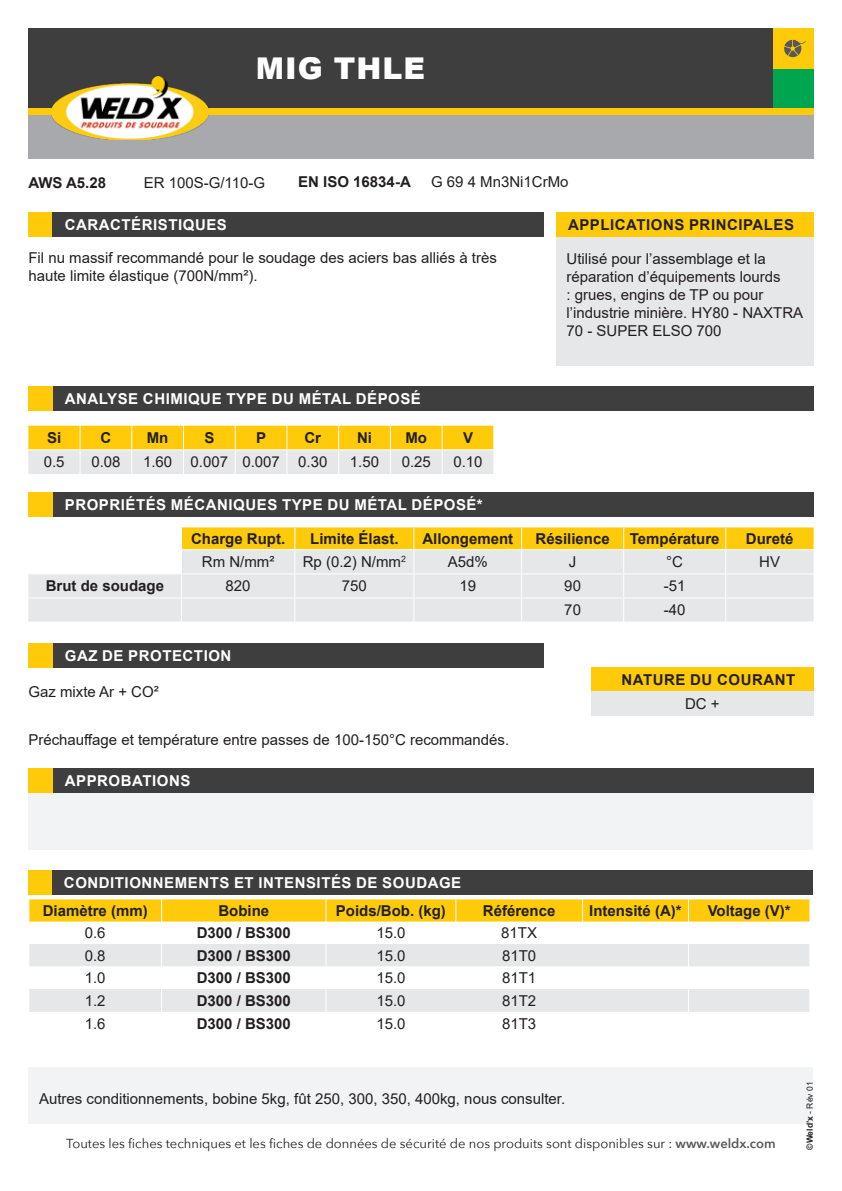
<style>
.page{position:relative;width:842px;height:1191px;background:#fff}
.page>*{position:absolute;margin:0;border:0;box-sizing:border-box;transform-origin:0 0}
.t1{font:900 30px "Arial";letter-spacing:.035em;color:#fff}
.t2{font:15px/18px "Arial";color:#231f20}
.t3{font:700 15px "Arial";color:#231f20}
.t4{font:700 15px "Arial";letter-spacing:.035em;color:#fff}
.t5{font:700 15px "Arial";letter-spacing:.035em;color:#231f20}
.t6{font:13px "Avenir Next";color:#231f20}
.t7{font:700 8.6px "Arial";color:#231f20}
.s1{font-weight:400}
.s2{font-weight:600;color:#57585a}
</style>
<div class="page">
<div style="left:28px;top:115px;width:785px;height:44px;background:#a8a9ad"></div>
<div style="left:28px;top:28px;width:786px;height:81px;background:#3e3e3f"></div>
<div style="left:773px;top:69px;width:41px;height:40px;background:#00a54f"></div>
<div style="left:28px;top:213px;width:24px;height:24px;background:#feca0a"></div>
<div style="left:28px;top:109px;width:786px;height:6px;background:#feca0a"></div>
<div style="left:773px;top:28px;width:41px;height:41px;background:#feca0a"></div>
<svg style="left:784px;top:40px;width:22px;height:18px"></svg>
<div style="left:52px;top:213px;width:492px;height:24px;background:#3e3e3f"></div>
<div style="left:52px;top:386px;width:762px;height:25px;background:#3e3e3f"></div>
<svg style="left:28px;top:426px;width:466px;height:48px;background:#f2da7f"></svg>
<div style="left:28px;top:386px;width:24px;height:25px;background:#feca0a"></div>
<div style="left:556px;top:237px;width:257px;height:129px;background:#e6e7e9"></div>
<div style="left:556px;top:213px;width:257px;height:24px;background:#feca0a"></div>
<div style="left:52px;top:493px;width:762px;height:24px;background:#3e3e3f"></div>
<div style="left:28px;top:493px;width:24px;height:24px;background:#feca0a"></div>
<svg style="left:28px;top:527px;width:786px;height:94px;background:#ede4c2"></svg>
<div style="left:52px;top:643px;width:492px;height:25px;background:#3e3e3f"></div>
<div style="left:28px;top:643px;width:24px;height:25px;background:#feca0a"></div>
<div style="left:591px;top:667px;width:223px;height:25px;background:#feca0a"></div>
<div style="left:591px;top:692px;width:223px;height:24px;background:#e6e7e9"></div>
<div style="left:52px;top:769px;width:762px;height:24px;background:#3e3e3f"></div>
<div style="left:28px;top:769px;width:24px;height:24px;background:#feca0a"></div>
<div style="left:52px;top:870px;width:761px;height:24px;background:#3e3e3f"></div>
<div style="left:28px;top:870px;width:24px;height:24px;background:#feca0a"></div>
<svg style="left:28px;top:899px;width:782px;height:113px"></svg>
<div style="left:28px;top:793px;width:785px;height:56px;background:#f2f3f4"></div>
<img style="left:51px;top:76px;width:157px;height:64px">
<div style="left:28px;top:1067px;width:784px;height:57px;background:#f2f3f4"></div>
<h1 class="t1" style="left:256px;top:51px;width:171px">MIG THLE</h1>
<p class="t3" style="left:28px;top:177px;width:79px">AWS A5.28</p>
<p class="t2" style="left:144px;top:175px;width:123px">ER 100S-G/110-G</p>
<p class="t3" style="left:298px;top:176px;width:114px">EN ISO 16834-A</p>
<p class="t2" style="left:431px;top:174px;width:139px">G 69 4 Mn3Ni1CrMo</p>
<p class="t4" style="left:65px;top:219px;width:164px">CARACTÉRISTIQUES</p>
<p class="t2" style="left:28px;top:250px;width:470px">Fil nu massif recommandé pour le soudage des aciers bas alliés à très haute limite élastique (700N/mm²).</p>
<p class="t4" style="left:65px;top:393px;width:358px">ANALYSE CHIMIQUE TYPE DU MÉTAL DÉPOSÉ</p>
<p class="t3" style="left:47px;top:432px;width:16px">Si</p>
<p class="t3" style="left:101px;top:432px;width:12px">C</p>
<p class="t3" style="left:147px;top:432px;width:23px">Mn</p>
<p class="t3" style="left:204px;top:432px;width:12px">S</p>
<p class="t3" style="left:256px;top:432px;width:12px">P</p>
<p class="t3" style="left:304px;top:432px;width:18px">Cr</p>
<p class="t3" style="left:357px;top:432px;width:16px">Ni</p>
<p class="t3" style="left:405px;top:432px;width:23px">Mo</p>
<p class="t3" style="left:463px;top:432px;width:12px">V</p>
<p class="t2" style="left:44px;top:454px;width:22px">0.5</p>
<p class="t2" style="left:91px;top:454px;width:31px">0.08</p>
<p class="t2" style="left:143px;top:454px;width:186px">1.60 0.007 0.007 0.30</p>
<p class="t2" style="left:350px;top:454px;width:31px">1.50</p>
<p class="t2" style="left:402px;top:454px;width:31px">0.25</p>
<p class="t2" style="left:453px;top:454px;width:31px">0.10</p>
<p class="t5" style="left:568px;top:219px;width:228px">APPLICATIONS PRINCIPALES</p>
<p class="t2" style="left:566px;top:251px;width:238px">Utilisé pour l’assemblage et la réparation d’équipements lourds<br>: grues, engins de TP ou pour l’industrie minière. HY80 - NAXTRA<br>70 - SUPER ELSO 700</p>
<p class="t4" style="left:65px;top:499px;width:419px">PROPRIÉTÉS MÉCANIQUES TYPE DU MÉTAL DÉPOSÉ*</p>
<p class="t3" style="left:191px;top:533px;width:96px">Charge Rupt.</p>
<p class="t3" style="left:310px;top:533px;width:90px">Limite Élast.</p>
<p class="t3" style="left:422px;top:533px;width:92px">Allongement</p>
<p class="t3" style="left:535px;top:533px;width:76px">Résilience</p>
<p class="t3" style="left:630px;top:533px;width:91px">Température</p>
<p class="t3" style="left:746px;top:533px;width:49px">Dureté</p>
<p class="t2" style="left:202px;top:554px;width:74px">Rm N/mm²</p>
<p class="t2" style="left:303px;top:554px;width:105px">Rp (0.2) N/mm<sup>2</sup></p>
<p class="t2" style="left:448px;top:554px;width:42px">A5d%</p>
<p class="t2" style="left:569px;top:554px;width:9px">J</p>
<p class="t2" style="left:666px;top:554px;width:18px">°C</p>
<p class="t2" style="left:759px;top:554px;width:22px">HV</p>
<p class="t3" style="left:46px;top:580px;width:120px">Brut de soudage</p>
<p class="t2" style="left:226px;top:578px;width:27px">820</p>
<p class="t2" style="left:342px;top:578px;width:27px">750</p>
<p class="t2" style="left:459px;top:578px;width:18px">19</p>
<p class="t2" style="left:564px;top:578px;width:18px">90</p>
<p class="t2" style="left:664px;top:578px;width:23px">-51</p>
<p class="t2" style="left:564px;top:602px;width:18px">70</p>
<p class="t2" style="left:664px;top:602px;width:23px">-40</p>
<p class="t4" style="left:65px;top:650px;width:168px">GAZ DE PROTECTION</p>
<p class="t5" style="left:622px;top:674px;width:175px">NATURE DU COURANT</p>
<p class="t2" style="left:685px;top:696px;width:36px">DC +</p>
<p class="t2" style="left:28px;top:684px;width:132px">Gaz mixte Ar + CO²</p>
<p class="t2" style="left:28px;top:730px;width:482px">Préchauffage et température entre passes de 100-150°C recommandés.</p>
<p class="t4" style="left:65px;top:775px;width:127px">APPROBATIONS</p>
<p class="t4" style="left:64px;top:877px;width:399px">CONDITIONNEMENTS ET INTENSITÉS DE SOUDAGE</p>
<p class="t3" style="left:43px;top:905px;width:107px">Diamètre (mm)</p>
<p class="t3" style="left:218px;top:905px;width:52px">Bobine</p>
<p class="t3" style="left:336px;top:905px;width:112px">Poids/Bob. (kg)</p>
<p class="t3" style="left:483px;top:905px;width:74px">Référence</p>
<p class="t3" style="left:589px;top:905px;width:94px">Intensité (A)*</p>
<p class="t3" style="left:708px;top:905px;width:85px">Voltage (V)*</p>
<p class="t2" style="left:85px;top:925px;width:22px">0.6</p>
<p class="t3" style="left:197px;top:927px;width:96px">D300 / BS300</p>
<p class="t2" style="left:376px;top:925px;width:31px">15.0</p>
<p class="t2" style="left:501px;top:925px;width:37px">81TX</p>
<p class="t2" style="left:85px;top:947px;width:22px">0.8</p>
<p class="t3" style="left:197px;top:949px;width:96px">D300 / BS300</p>
<p class="t2" style="left:376px;top:947px;width:31px">15.0</p>
<p class="t2" style="left:502px;top:947px;width:36px">81T0</p>
<p class="t2" style="left:85px;top:970px;width:22px">1.0</p>
<p class="t3" style="left:197px;top:972px;width:96px">D300 / BS300</p>
<p class="t2" style="left:376px;top:970px;width:31px">15.0</p>
<p class="t2" style="left:502px;top:970px;width:36px">81T1</p>
<p class="t2" style="left:85px;top:993px;width:22px">1.2</p>
<p class="t3" style="left:197px;top:995px;width:96px">D300 / BS300</p>
<p class="t2" style="left:376px;top:993px;width:31px">15.0</p>
<p class="t2" style="left:502px;top:993px;width:36px">81T2</p>
<p class="t2" style="left:85px;top:1015px;width:22px">1.6</p>
<p class="t3" style="left:197px;top:1017px;width:96px">D300 / BS300</p>
<p class="t2" style="left:376px;top:1015px;width:31px">15.0</p>
<p class="t2" style="left:502px;top:1015px;width:36px">81T3</p>
<p class="t2" style="left:39px;top:1091px;width:528px">Autres conditionnements, bobine 5kg, fût 250, 300, 350, 400kg, nous consulter.</p>
<p class="t7" style="left:806px;top:1149px;width:70px;rotate:-90deg">©Weld’x <span class="s1">- Rév 01</span></p>
<p class="t6" style="left:66px;top:1132px;width:711px">Toutes les fiches techniques et les fiches de données de sécurité de nos produits sont disponibles sur : <span class="s2">www.weldx.com</span></p>
</div>
